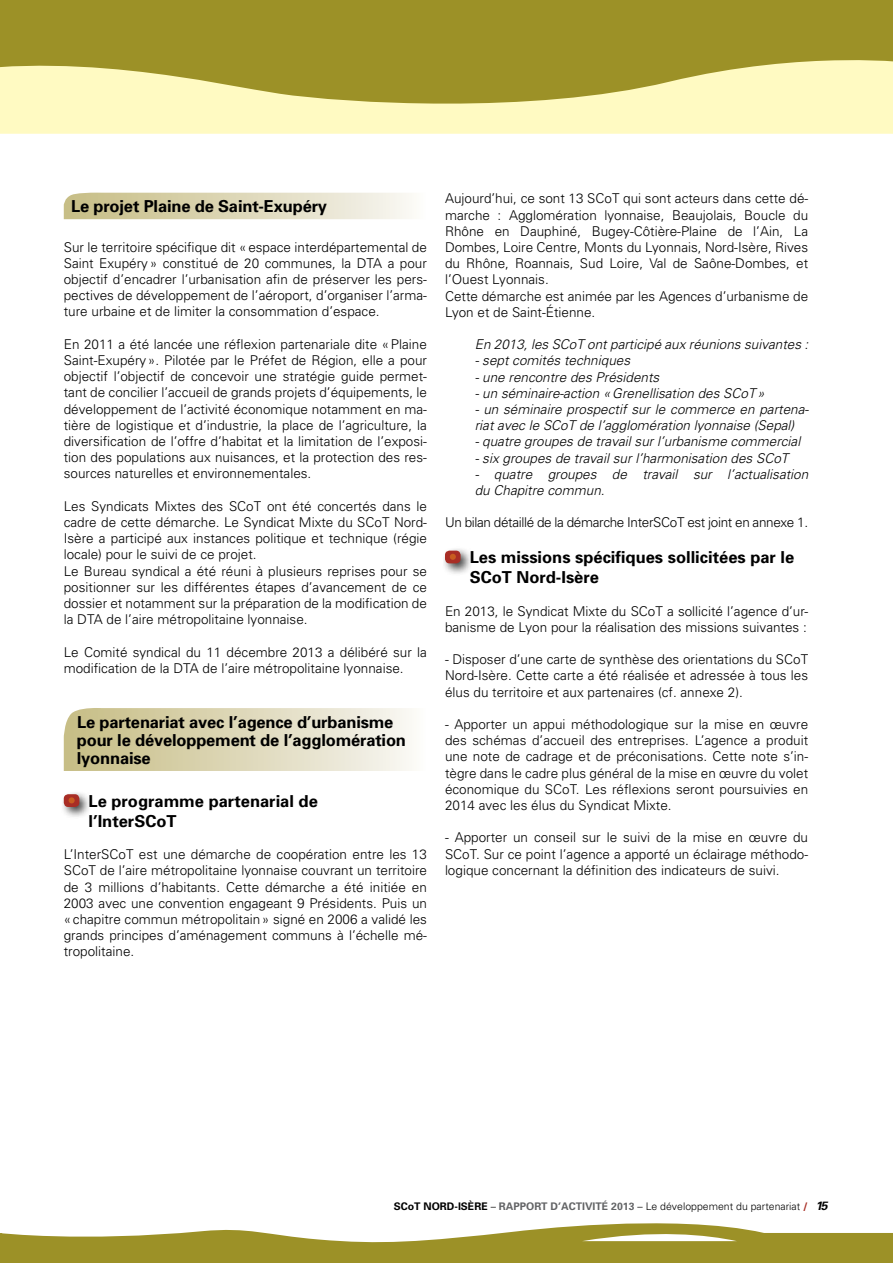
<style>
.page{position:relative;width:893px;height:1263px;background:#fff}
.page>*{position:absolute;margin:0;border:0;box-sizing:border-box;transform-origin:0 0}
.t1{font:700 16.5px/18px "Univers";letter-spacing:-.01em;color:#000}
.t2{font:300 13.5px/16.2px "Univers";color:#000;text-align:justify}
.t3{font:italic 300 13.5px/16.2px "Univers";color:#000}
.t4{font:300 13.5px "Univers";letter-spacing:-.025em;color:#000}
.t5{font:300 10.5px "Univers";color:#000}
.s1{font-weight:700}
.s2{font-weight:700;color:#636466}
.s3{font-weight:700;color:#a82d25}
.s4{font-weight:700;font-style:italic;font-size:12.15px}
</style>
<div class="page">
<svg style="left:64px;top:193px;width:348px;height:26px;background:#ded8b9"></svg>
<svg style="left:64px;top:708px;width:348px;height:63px;background:#ded8ba"></svg>
<div style="left:60px;top:790px;width:32px;height:29px;background:#000;opacity:.75"></div>
<div style="left:64px;top:794px;width:15px;height:13px;background:#a82d25;border-radius:4px"></div>
<svg style="left:69px;top:797px;width:6px;height:6px"></svg>
<div style="left:442px;top:547px;width:31px;height:29px;background:#000;opacity:.75"></div>
<div style="left:445px;top:551px;width:16px;height:12px;background:#a82d25;border-radius:4px"></div>
<svg style="left:450px;top:554px;width:6px;height:6px"></svg>
<svg style="left:2px;top:1223px;width:891px;height:40px;fill:#9c9127"></svg>
<div style="left:0;top:0;width:893px;height:133px;background:#9c9127"></div>
<svg style="left:0;top:1233px;width:2px;height:30px"></svg>
<svg style="left:0;top:60px;width:893px;height:74px;fill:#fffac2"></svg>
<p class="t1" style="left:71px;top:198px;width:258px">Le projet Plaine de Saint-Exupéry</p>
<p class="t2" style="left:64px;top:239px;width:365px">Sur le territoire spécifique dit «espace interdépartemental de Saint Exupéry» constitué de 20 communes, la DTA a pour objectif d’encadrer l’urbanisation afin de préserver les pers&shy;pectives de développement de l’aéroport, d’organiser l’arma&shy;ture urbaine et de limiter la consommation d’espace.</p>
<p class="t2" style="left:64px;top:336px;width:365px">En 2011 a été lancée une réflexion partenariale dite «Plaine Saint-Exupéry». Pilotée par le Préfet de Région, elle a pour objectif l’objectif de concevoir une stratégie guide permet&shy;tant de concilier l’accueil de grands projets d’équipements, le développement de l’activité économique notamment en ma&shy;tière de logistique et d’industrie, la place de l’agriculture, la diversification de l’offre d’habitat et la limitation de l’exposi&shy;tion des populations aux nuisances, et la protection des res&shy;sources naturelles et environnementales.</p>
<p class="t2" style="left:64px;top:498px;width:365px;text-align:left">Les Syndicats Mixtes des SCoT ont été concertés dans le cadre de cette démarche. Le Syndicat Mixte du SCoT Nord-Isère a participé aux instances politique et technique (régie locale) pour le suivi de ce projet.<br>Le Bureau syndical a été réuni à plusieurs reprises pour se positionner sur les différentes étapes d’avancement de ce dossier et notamment sur la préparation de la modification de la DTA de l’aire métropolitaine lyonnaise.</p>
<p class="t2" style="left:64px;top:644px;width:365px">Le Comité syndical du 11 décembre 2013 a délibéré sur la modification de la DTA de l’aire métropolitaine lyonnaise.</p>
<p class="t1" style="left:77px;top:713px;width:331px">Le partenariat avec l’agence d’urbanisme pour le développement de l’agglomération lyonnaise</p>
<p class="t1" style="left:89px;top:791px;width:231px;line-height:19.8px">Le programme partenarial de l’InterSCoT</p>
<p class="t2" style="left:64px;top:846px;width:365px">L’InterSCoT est une démarche de coopération entre les 13<br>SCoT de l’aire métropolitaine lyonnaise couvrant un territoire de 3 millions d’habitants. Cette démarche a été initiée en 2003 avec une convention engageant 9 Présidents. Puis un «chapitre commun métropolitain» signé en 2006 a validé les grands principes d’aménagement communs à l’échelle mé&shy;tropolitaine.</p>
<p class="t2" style="left:445px;top:190px;width:365px;text-align:left">Aujourd’hui, ce sont 13 SCoT qui sont acteurs dans cette dé&shy;marche : Agglomération lyonnaise, Beaujolais, Boucle du Rhône en Dauphiné, Bugey-Côtière-Plaine de l’Ain, La Dombes, Loire Centre, Monts du Lyonnais, Nord-Isère, Rives du Rhône, Roannais, Sud Loire, Val de Saône-Dombes, et l’Ouest Lyonnais.<br>Cette démarche est animée par les Agences d’urbanisme de Lyon et de Saint-Étienne.</p>
<p class="t3" style="left:475px;top:336px;width:335px">En 2013, les SCoT ont participé aux réunions suivantes :</p>
<p class="t3" style="left:475px;top:352px;width:157px">- sept comités techniques</p>
<p class="t3" style="left:475px;top:369px;width:186px">- une rencontre des Présidents</p>
<p class="t3" style="left:475px;top:385px;width:291px">- un séminaire-action «Grenellisation des SCoT»</p>
<p class="t3" style="left:475px;top:401px;width:336px">- un séminaire prospectif sur le commerce en partena&shy;riat avec le SCoT de l’agglomération lyonnaise (Sepal)</p>
<p class="t3" style="left:475px;top:433px;width:327px">- quatre groupes de travail sur l’urbanisme commercial</p>
<p class="t3" style="left:475px;top:450px;width:315px">- six groupes de travail sur l’harmonisation des SCoT</p>
<p class="t3" style="left:475px;top:466px;width:335px">- quatre groupes de travail sur l’actualisation du Chapitre commun.</p>
<p class="t4" style="left:445px;top:514px;width:365px">Un bilan détaillé de la démarche InterSCoT est joint en annexe 1.</p>
<p class="t1" style="left:470px;top:548px;width:326px;line-height:19.8px">Les missions spécifiques sollicitées par le<br>SCoT Nord-Isère</p>
<p class="t2" style="left:445px;top:603px;width:365px">En 2013, le Syndicat Mixte du SCoT a sollicité l’agence d’ur&shy;banisme de Lyon pour la réalisation des missions suivantes :</p>
<p class="t2" style="left:445px;top:651px;width:365px">- Disposer d’une carte de synthèse des orientations du SCoT Nord-Isère. Cette carte a été réalisée et adressée à tous les élus du territoire et aux partenaires (cf. annexe 2).</p>
<p class="t2" style="left:445px;top:716px;width:365px">- Apporter un appui méthodologique sur la mise en œuvre des schémas d’accueil des entreprises. L’agence a produit une note de cadrage et de préconisations. Cette note s’in&shy;tègre dans le cadre plus général de la mise en œuvre du volet économique du SCoT. Les réflexions seront poursuivies en 2014 avec les élus du Syndicat Mixte.</p>
<p class="t2" style="left:445px;top:829px;width:365px">- Apporter un conseil sur le suivi de la mise en œuvre du SCoT. Sur ce point l’agence a apporté un éclairage méthodo&shy;logique concernant la définition des indicateurs de suivi.</p>
<p class="t5" style="left:394px;top:1200px;width:435px"><span class="s1">SCoT NORD-ISÈRE</span> – <span class="s2">RAPPORT D’ACTIVITÉ 2013</span> – Le développement du partenariat <span class="s3">/</span> <span class="s4">15</span></p>
</div>
